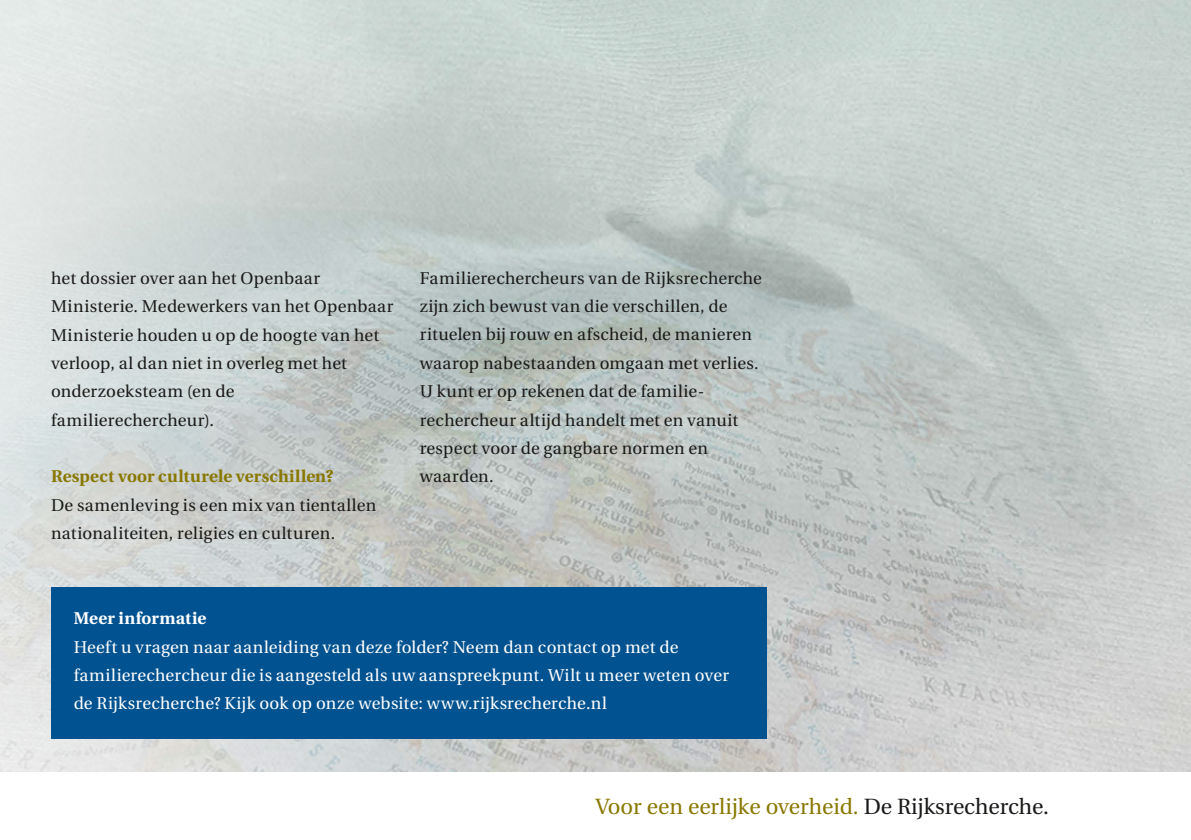
<style>
.page{position:relative;width:1191px;height:840px;background:#fff}
.page>*{position:absolute;margin:0;border:0;box-sizing:border-box;transform-origin:0 0}
.t1{font:22px "Heuristica";color:#897800}
.t2{font:17px/28.4px "Heuristica";letter-spacing:.015em;color:#1a1a18}
.t3{font:17px/28.4px "Heuristica";letter-spacing:.015em;color:#fff}
.t4{font:700 17px "Heuristica";letter-spacing:.015em;color:#897800}
.t5{font:700 17px "Heuristica";letter-spacing:.01em;color:#fff}
.s1{color:#1a1a18}
</style>
<div class="page">
<img style="left:443px;top:0;width:748px;height:771px">
<svg style="left:0;top:0;width:443px;height:771px;background:#cfd6d4"></svg>
<div style="left:51px;top:587px;width:715px;height:151px;background:#005290"></div>
<p class="t2" style="left:51px;top:264px;width:344px">het dossier over aan het Openbaar Ministerie. Medewerkers van het Openbaar Ministerie houden u op de hoogte van het verloop, al dan niet in overleg met het onderzoeksteam (en de familierechercheur).</p>
<p class="t4" style="left:51px;top:462px;width:284px">Respect voor culturele verschillen?</p>
<p class="t2" style="left:51px;top:490px;width:327px">De samenleving is een mix van tientallen nationaliteiten, religies en culturen.</p>
<p class="t2" style="left:420px;top:264px;width:344px">Familierechercheurs van de Rijksrecherche zijn zich bewust van die verschillen, de rituelen bij rouw en afscheid, de manieren waarop nabestaanden omgaan met verlies.<br>U kunt er op rekenen dat de familie&shy;rechercheur altijd handelt met en vanuit respect voor de gangbare normen en waarden.</p>
<p class="t5" style="left:74px;top:604px;width:134px">Meer informatie</p>
<p class="t3" style="left:74px;top:632px;width:657px">Heeft u vragen naar aanleiding van deze folder? Neem dan contact op met de familierechercheur die is aangesteld als uw aanspreekpunt. Wilt u meer weten over de Rijksrecherche? Kijk ook op onze website: www.rijksrecherche.nl</p>
<p class="t1" style="left:595px;top:789px;width:455px">Voor een eerlijke overheid. <span class="s1">De Rijksrecherche.</span></p>
</div>
